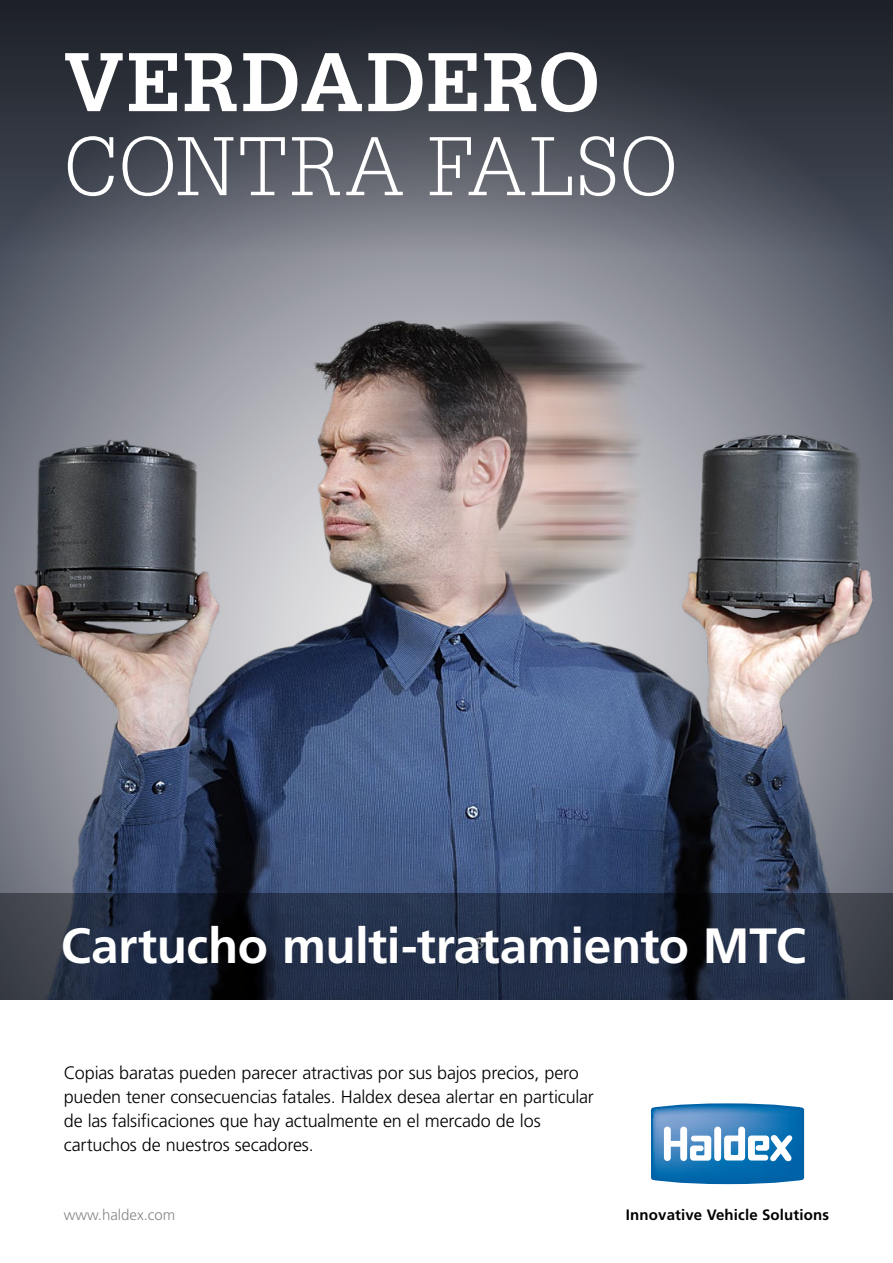
<style>
.page{position:relative;width:893px;height:1263px;background:#fff}
.page>*{position:absolute;margin:0;border:0;box-sizing:border-box;transform-origin:0 0}
.Front_Head{font:300 81px/84px "Glypha LT Std";letter-spacing:.015em;color:#fff}
.Front_Title{font:700 49.5px "Frutiger LT Std";letter-spacing:-.01em;color:#fff}
.Front_Teaser{font:300 18px/24px "Frutiger LT Std";letter-spacing:-.01em;color:#000}
.Logo_Tagline{font:700 15px "Frutiger LT Std";letter-spacing:.01em;color:#000}
.Front_Webaddress{font:300 15px "Frutiger LT Std";color:#878786}
.s1{font-weight:700}
</style>
<div class="page">
<img style="left:0;top:253px;width:893px;height:640px">
<svg style="left:0;top:0;width:893px;height:253px;background:#41454e"></svg>
<svg style="left:0;top:893px;width:893px;height:106px;background:#232d42"></svg>
<svg style="left:651px;top:1103px;width:153px;height:81px"></svg>
<p class="Front_Head" style="left:64px;top:42px;width:616px"><span class="s1">VERDADERO<br></span>CONTRA FALSO</p>
<p class="Front_Title" style="left:61px;top:917px;width:747px">Cartucho multi-tratamiento MTC</p>
<p class="Front_Teaser" style="left:64px;top:1061px;width:532px">Copias baratas pueden parecer atractivas por sus bajos precios, pero pueden tener consecuencias fatales. Haldex desea alertar en particular de las falsificaciones que hay actualmente en el mercado de los cartuchos de nuestros secadores.</p>
<p class="Front_Webaddress" style="left:64px;top:1207px;width:113px">www.haldex.com</p>
<p class="Logo_Tagline" style="left:626px;top:1206px;width:205px">Innovative Vehicle Solutions</p>
</div>
